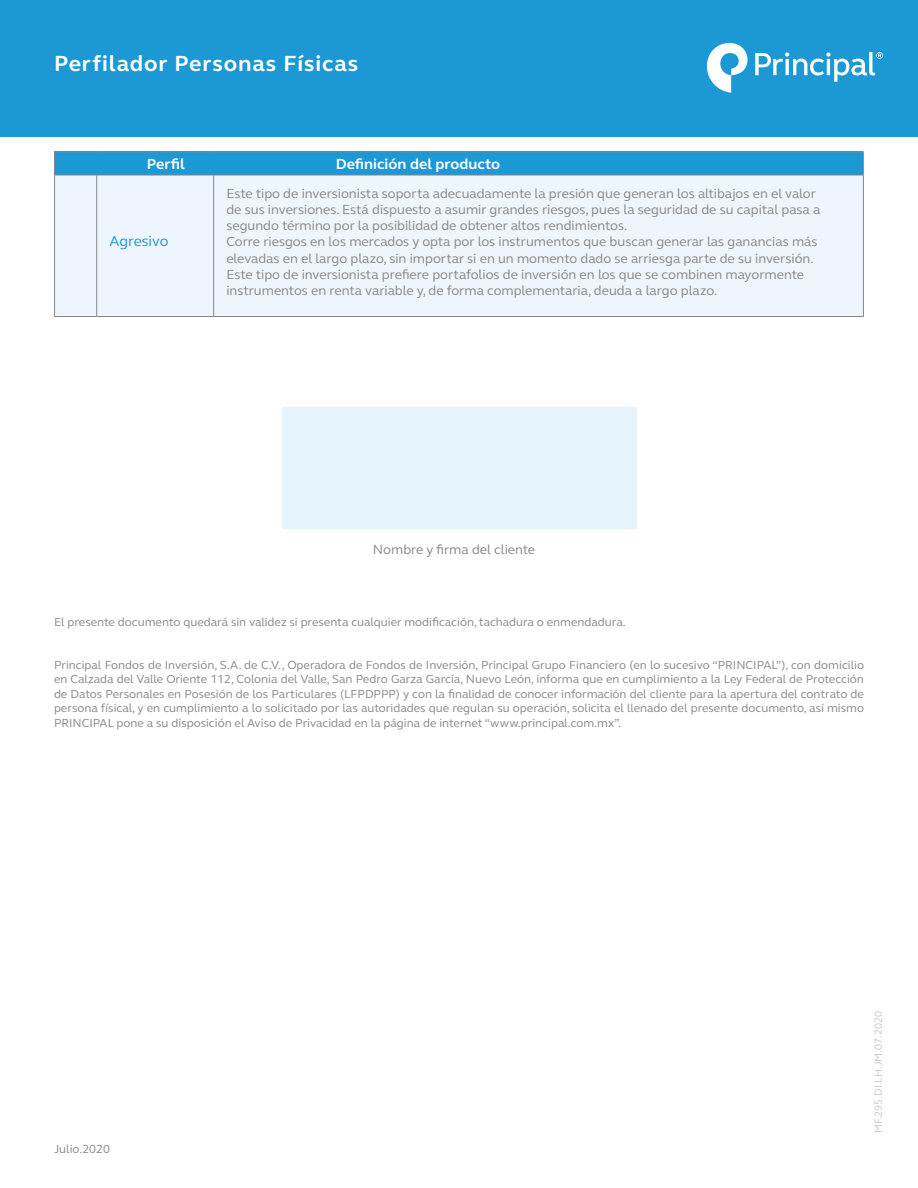
<style>
.page{position:relative;width:918px;height:1188px;background:#fff}
.page>*{position:absolute;margin:0;border:0;box-sizing:border-box;transform-origin:0 0}
.t1{font:700 22.5px "FS Elliot Pro";letter-spacing:.04em;color:#fff}
.t2{font:700 15px "FS Elliot Pro";color:#fff}
.t3{font:15px "FS Elliot Pro";color:#1c98d5}
.t4{font:13.5px/16.2px "FS Elliot Pro";color:#878787}
.t5{font:12px/14.4px "FS Elliot Pro";color:#878787;text-align:justify}
.t6{font:10.5px "FS Elliot Pro";color:#c6c6c6}
</style>
<div class="page">
<div style="left:0;top:0;width:918px;height:136px;background:#1c98d5"></div>
<svg style="left:707px;top:43px;width:40px;height:50px"></svg>
<svg style="left:755px;top:52px;width:128px;height:30px"></svg>
<div style="left:55px;top:152px;width:808px;height:23px;background:#1c98d5"></div>
<div style="left:55px;top:176px;width:808px;height:140px;background:#eff5fc"></div>
<hr style="left:54px;top:151px;width:43px;height:1px;background:#878787">
<svg style="left:54px;top:152px;width:1px;height:23px"></svg>
<hr style="left:97px;top:151px;width:117px;height:1px;background:#878787">
<hr style="left:214px;top:151px;width:650px;height:1px;background:#878787">
<svg style="left:863px;top:152px;width:1px;height:23px"></svg>
<hr style="left:54px;top:175px;width:43px;height:1px;background:#878787">
<hr style="left:97px;top:175px;width:117px;height:1px;background:#878787">
<hr style="left:214px;top:175px;width:650px;height:1px;background:#878787">
<hr style="left:54px;top:175px;width:1px;height:141px;background:#878787">
<hr style="left:96px;top:175px;width:1px;height:141px;background:#878787">
<hr style="left:213px;top:175px;width:1px;height:141px;background:#878787">
<hr style="left:863px;top:175px;width:1px;height:141px;background:#878787">
<hr style="left:54px;top:316px;width:43px;height:1px;background:#878787">
<hr style="left:97px;top:316px;width:117px;height:1px;background:#878787">
<hr style="left:214px;top:316px;width:650px;height:1px;background:#878787">
<div style="left:282px;top:408px;width:354px;height:121px;background:#e6f5fc"></div>
<h1 class="t1" style="left:54px;top:48px;width:306px">Perfilador Personas Físicas</h1>
<p class="t2" style="left:147px;top:154px;width:39px">Perfil</p>
<p class="t2" style="left:336px;top:154px;width:166px">Definición del producto</p>
<p class="t3" style="left:109px;top:231px;width:61px">Agresivo</p>
<p class="t4" style="left:226px;top:185px;width:596px">Este tipo de inversionista soporta adecuadamente la presión que generan los altibajos en el valor de sus inversiones. Está dispuesto a asumir grandes riesgos, pues la seguridad de su capital pasa a segundo término por la posibilidad de obtener altos rendimientos.<br>Corre riesgos en los mercados y opta por los instrumentos que buscan generar las ganancias más elevadas en el largo plazo, sin importar si en un momento dado se arriesga parte de su inversión.<br>Este tipo de inversionista prefiere portafolios de inversión en los que se combinen mayormente instrumentos en renta variable y, de forma complementaria, deuda a largo plazo.</p>
<p class="t4" style="left:373px;top:541px;width:164px">Nombre y firma del cliente</p>
<p class="t5" style="left:54px;top:614px;width:573px">El presente documento quedará sin validez si presenta cualquier modificación, tachadura o enmendadura.</p>
<p class="t5" style="left:54px;top:658px;width:812px">Principal Fondos de Inversión, S.A. de C.V., Operadora de Fondos de Inversión, Principal Grupo Financiero (en lo sucesivo “PRINCIPAL”), con domicilio en Calzada del Valle Oriente 112, Colonia del Valle, San Pedro Garza García, Nuevo León, informa que en cumplimiento a la Ley Federal de Protección de Datos Personales en Posesión de los Particulares (LFPDPPP) y con la finalidad de conocer información del cliente para la apertura del contrato de persona físical, y en cumplimiento a lo solicitado por las autoridades que regulan su operación, solicita el llenado del presente documento, así mismo PRINCIPAL pone a su disposición el Aviso de Privacidad en la página de internet “www.principal.com.mx”.</p>
<p class="t5" style="left:54px;top:1141px;width:58px">Julio.2020</p>
<p class="t6" style="left:871px;top:1133px;width:124px;rotate:-90deg">MF.295.DI.LH.JM.07.2020</p>
</div>
